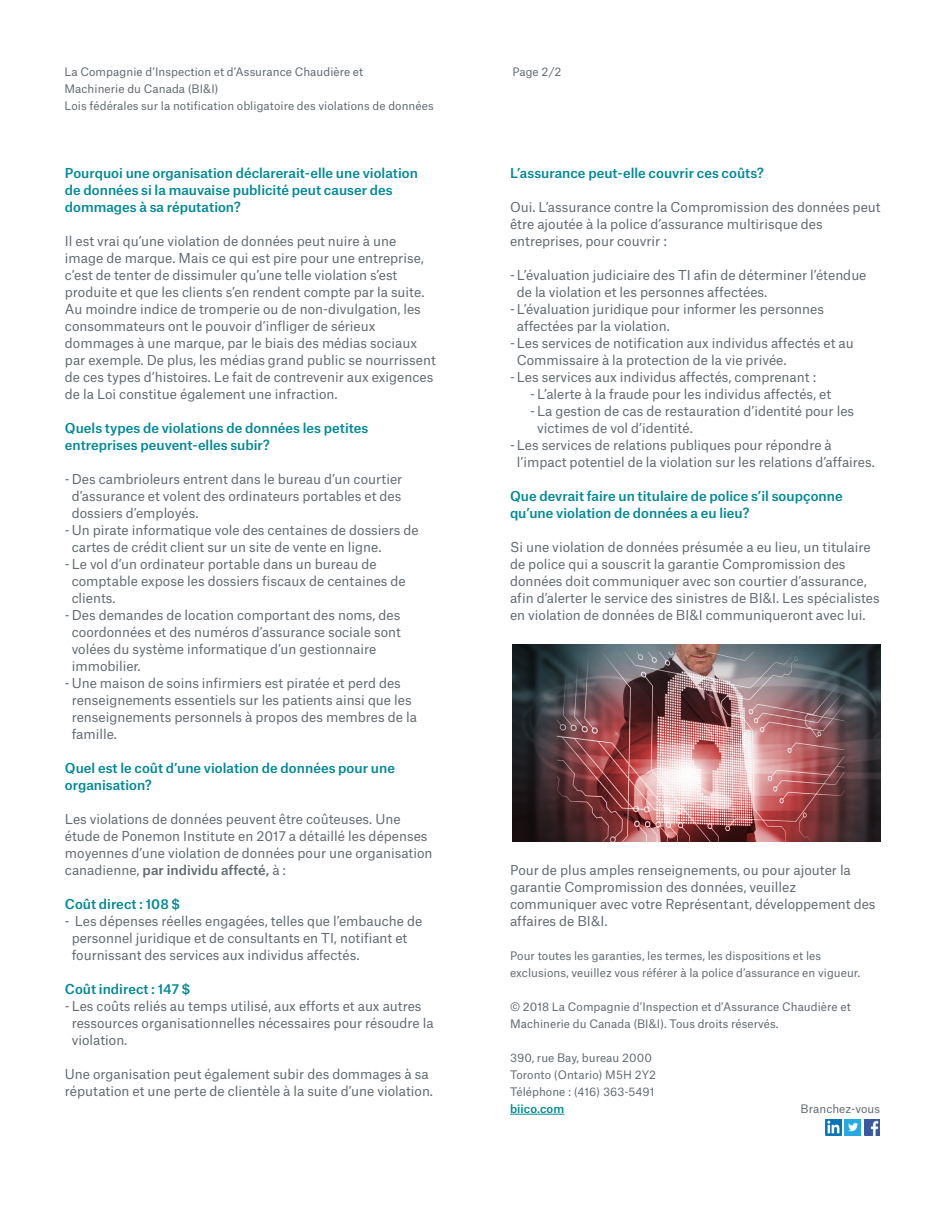
<style>
.page{position:relative;width:945px;height:1215px;background:#fff}
.page>*{position:absolute;margin:0;border:0;box-sizing:border-box;transform-origin:0 0}
.t1{font:13.2px/17px "Munich Re";color:#626b71}
.t2{font:500 13.2px/17px "Munich Re";color:#008997}
.t3{font:11.25px/17px "Munich Re";letter-spacing:.005em;color:#626b71}
.t4{font:11.25px/17px "Munich Re";letter-spacing:.005em;color:#5f696f}
.t5{font:500 11.25px "Munich Re";letter-spacing:.005em;color:#008997}
.s1{font-weight:500}
</style>
<div class="page">
<hr style="left:510px;top:1114px;width:54px;height:1px;background:#008997">
<img style="left:825px;top:1119px;width:16px;height:16px">
<img style="left:845px;top:1119px;width:16px;height:16px">
<img style="left:865px;top:1119px;width:15px;height:16px">
<img style="left:512px;top:644px;width:368px;height:198px">
<p class="t4" style="left:65px;top:62px;width:300px">La Compagnie d’Inspection et d’Assurance Chaudière et<br>Machinerie du Canada (BI&amp;I)</p>
<p class="t3" style="left:65px;top:96px;width:371px">Lois fédérales sur la notification obligatoire des violations de données</p>
<p class="t2" style="left:65px;top:163px;width:355px">Pourquoi une organisation déclarerait-elle une violation de données si la mauvaise publicité peut causer des dommages à sa réputation?</p>
<p class="t1" style="left:65px;top:231px;width:372px">Il est vrai qu’une violation de données peut nuire à une image de marque. Mais ce qui est pire pour une entreprise, c’est de tenter de dissimuler qu’une telle violation s’est produite et que les clients s’en rendent compte par la suite.<br>Au moindre indice de tromperie ou de non-divulgation, les consommateurs ont le pouvoir d’infliger de sérieux dommages à une marque, par le biais des médias sociaux par exemple. De plus, les médias grand public se nourrissent de ces types d’histoires. Le fait de contrevenir aux exigences de la Loi constitue également une infraction.</p>
<p class="t2" style="left:65px;top:418px;width:305px">Quels types de violations de données les petites entreprises peuvent-elles subir?</p>
<p class="t1" style="left:65px;top:469px;width:339px">-Des cambrioleurs entrent dans le bureau d’un courtier</p>
<p class="t1" style="left:72px;top:486px;width:331px">d’assurance et volent des ordinateurs portables et des</p>
<p class="t1" style="left:72px;top:503px;width:128px">dossiers d’employés.</p>
<p class="t1" style="left:65px;top:520px;width:355px">-Un pirate informatique vole des centaines de dossiers de</p>
<p class="t1" style="left:72px;top:537px;width:311px">cartes de crédit client sur un site de vente en ligne.</p>
<p class="t1" style="left:65px;top:554px;width:313px">-Le vol d’un ordinateur portable dans un bureau de</p>
<p class="t1" style="left:72px;top:571px;width:336px">comptable expose les dossiers fiscaux de centaines de</p>
<p class="t1" style="left:72px;top:588px;width:46px">clients.</p>
<p class="t1" style="left:65px;top:605px;width:337px">-Des demandes de location comportant des noms, des</p>
<p class="t1" style="left:72px;top:622px;width:331px">coordonnées et des numéros d’assurance sociale sont</p>
<p class="t1" style="left:72px;top:639px;width:306px">volées du système informatique d’un gestionnaire</p>
<p class="t1" style="left:72px;top:656px;width:70px">immobilier.</p>
<p class="t1" style="left:65px;top:673px;width:337px">-Une maison de soins infirmiers est piratée et perd des</p>
<p class="t1" style="left:72px;top:690px;width:341px">renseignements essentiels sur les patients ainsi que les</p>
<p class="t1" style="left:72px;top:707px;width:347px">renseignements personnels à propos des membres de la</p>
<p class="t1" style="left:72px;top:724px;width:47px">famille.</p>
<p class="t2" style="left:65px;top:758px;width:332px">Quel est le coût d’une violation de données pour une organisation?</p>
<p class="t1" style="left:65px;top:809px;width:369px">Les violations de données peuvent être coûteuses. Une étude de Ponemon Institute en 2017 a détaillé les dépenses moyennes d’une violation de données pour une organisation canadienne, <span class="s1">par individu affecté,</span> à :</p>
<p class="t2" style="left:65px;top:894px;width:117px">Coût direct : 108 $</p>
<p class="t1" style="left:72px;top:911px;width:352px;text-indent:-7px">- Les dépenses réelles engagées, telles que l’embauche de personnel juridique et de consultants en TI, notifiant et fournissant des services aux individus affectés.</p>
<p class="t2" style="left:65px;top:979px;width:127px">Coût indirect : 147 $</p>
<p class="t1" style="left:72px;top:996px;width:364px;text-indent:-7px">-Les coûts reliés au temps utilisé, aux efforts et aux autres ressources organisationnelles nécessaires pour résoudre la violation.</p>
<p class="t1" style="left:65px;top:1064px;width:370px">Une organisation peut également subir des dommages à sa réputation et une perte de clientèle à la suite d’une violation.</p>
<p class="t3" style="left:512px;top:62px;width:51px">Page 2/2</p>
<p class="t2" style="left:510px;top:163px;width:255px">L’assurance peut-elle couvrir ces coûts?</p>
<p class="t1" style="left:510px;top:197px;width:372px">Oui. L’assurance contre la Compromission des données peut être ajoutée à la police d’assurance multirisque des entreprises, pour couvrir :</p>
<p class="t1" style="left:510px;top:265px;width:358px">-L’évaluation judiciaire des TI afin de déterminer l’étendue</p>
<p class="t1" style="left:517px;top:282px;width:252px">de la violation et les personnes affectées.</p>
<p class="t1" style="left:510px;top:299px;width:315px">-L’évaluation juridique pour informer les personnes</p>
<p class="t1" style="left:517px;top:316px;width:155px">affectées par la violation.</p>
<p class="t1" style="left:510px;top:333px;width:345px">-Les services de notification aux individus affectés et au</p>
<p class="t1" style="left:517px;top:350px;width:271px">Commissaire à la protection de la vie privée.</p>
<p class="t1" style="left:510px;top:367px;width:308px">-Les services aux individus affectés, comprenant :</p>
<p class="t1" style="left:530px;top:384px;width:302px">-L’alerte à la fraude pour les individus affectés, et</p>
<p class="t1" style="left:530px;top:401px;width:325px">-La gestion de cas de restauration d’identité pour les</p>
<p class="t1" style="left:537px;top:418px;width:157px">victimes de vol d’identité.</p>
<p class="t1" style="left:510px;top:435px;width:323px">-Les services de relations publiques pour répondre à</p>
<p class="t1" style="left:517px;top:452px;width:360px">l’impact potentiel de la violation sur les relations d’affaires.</p>
<p class="t2" style="left:510px;top:486px;width:334px">Que devrait faire un titulaire de police s’il soupçonne qu’une violation de données a eu lieu?</p>
<p class="t1" style="left:510px;top:537px;width:371px">Si une violation de données présumée a eu lieu, un titulaire de police qui a souscrit la garantie Compromission des données doit communiquer avec son courtier d’assurance, afin d’alerter le service des sinistres de BI&amp;I. Les spécialistes en violation de données de BI&amp;I communiqueront avec lui.</p>
<p class="t1" style="left:510px;top:860px;width:367px">Pour de plus amples renseignements, ou pour ajouter la garantie Compromission des données, veuillez communiquer avec votre Représentant, développement des affaires de BI&amp;I.</p>
<p class="t3" style="left:510px;top:946px;width:352px">Pour toutes les garanties, les termes, les dispositions et les exclusions, veuillez vous référer à la police d’assurance en vigueur.</p>
<p class="t4" style="left:510px;top:997px;width:342px">© 2018 La Compagnie d’Inspection et d’Assurance Chaudière et<br>Machinerie du Canada (BI&amp;I). Tous droits réservés.</p>
<p class="t3" style="left:510px;top:1048px;width:147px">390, rue Bay, bureau 2000<br>Toronto (Ontario) M5H 2Y2<br>Téléphone : (416) 363-5491</p>
<p class="t5" style="left:510px;top:1100px;width:56px">biico.com</p>
<p class="t3" style="left:801px;top:1099px;width:81px">Branchez-vous</p>
</div>
